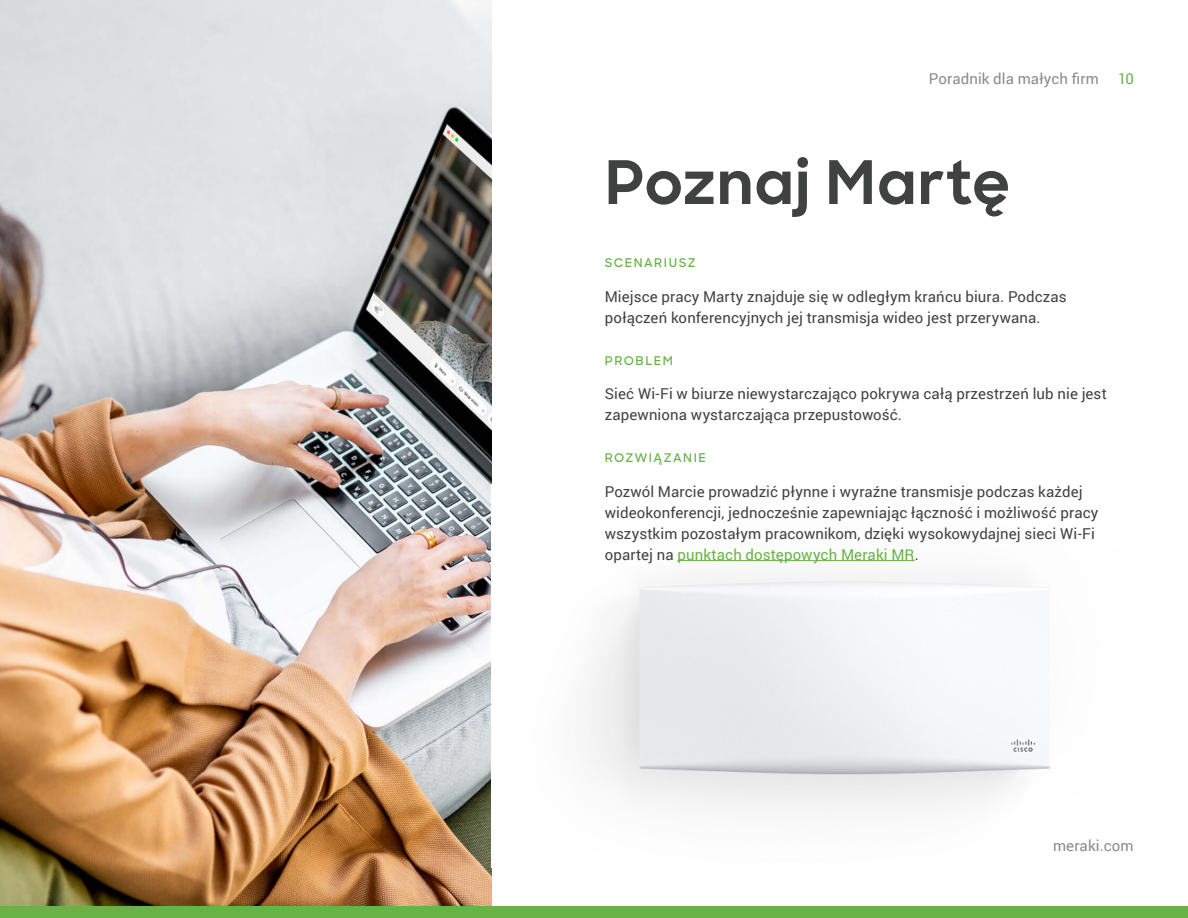
<style>
.page{position:relative;width:1188px;height:918px;background:#fff}
.page>*{position:absolute;margin:0;border:0;box-sizing:border-box;transform-origin:0 0}
.t1{font:700 60px "Sharp Sans";letter-spacing:.015em;color:#404241}
._2_-_P_Regular{font:15px/21px "Roboto";letter-spacing:.005em;color:#404241}
.t2{font:15px "Roboto";letter-spacing:.01em;color:#898b8e}
.t3{font:15px "Roboto";color:#67b346}
.Collateral_Type{font:600 12px "Sharp Sans";letter-spacing:.125em;color:#67b346}
.s1{color:#67b346}
</style>
<div class="page">
<img style="left:0;top:0;width:491px;height:906px">
<div style="left:0;top:906px;width:1188px;height:12px;background:#67b346"></div>
<hr style="left:677px;top:560px;width:238px;height:1px;background:#67b346">
<p class="t2" style="left:929px;top:68px;width:171px">Poradnik dla małych firm</p>
<p class="t3" style="left:1118px;top:68px;width:17px">10</p>
<h1 class="t1" style="left:605px;top:138px;width:407px">Poznaj Martę</h1>
<p class="Collateral_Type" style="left:605px;top:254px;width:92px">SCENARIUSZ</p>
<p class="_2_-_P_Regular" style="left:605px;top:285px;width:463px">Miejsce pracy Marty znajduje się w odległym krańcu biura. Podczas połączeń konferencyjnych jej transmisja wideo jest przerywana.</p>
<p class="Collateral_Type" style="left:605px;top:351px;width:70px">PROBLEM</p>
<p class="_2_-_P_Regular" style="left:605px;top:383px;width:504px">Sieć Wi-Fi w biurze niewystarczająco pokrywa całą przestrzeń lub nie jest zapewniona wystarczająca przepustowość.</p>
<p class="Collateral_Type" style="left:605px;top:449px;width:103px">ROZWIĄZANIE</p>
<p class="_2_-_P_Regular" style="left:605px;top:480px;width:495px">Pozwól Marcie prowadzić płynne i wyraźne transmisje podczas każdej wideokonferencji, jednocześnie zapewniając łączność i możliwość pracy wszystkim pozostałym pracownikom, dzięki wysokowydajnej sieci Wi-Fi opartej na <span class="s1">punktach dostępowych Meraki MR</span>.</p>
<p class="t2" style="left:1053px;top:835px;width:82px">meraki.com</p>
</div>
